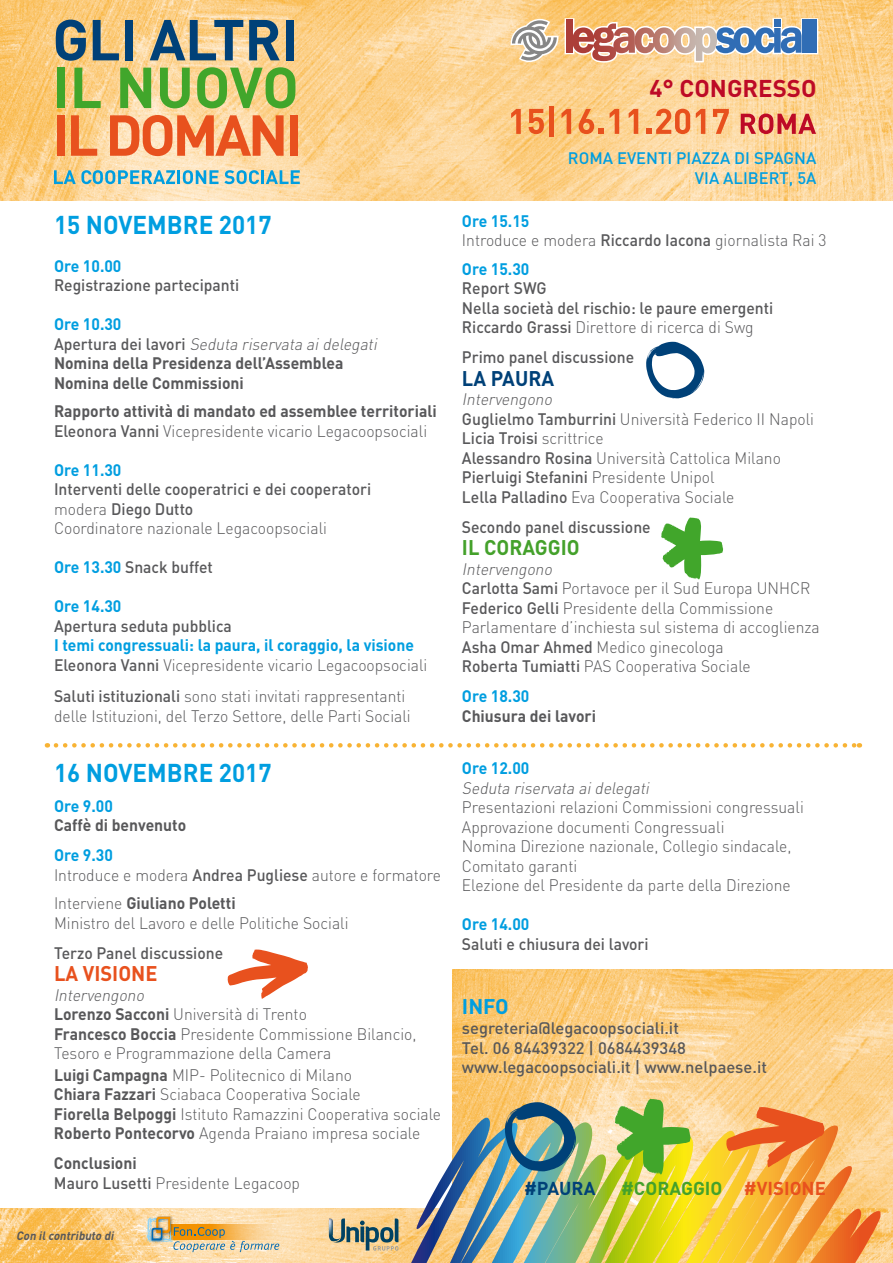
<style>
.page{position:relative;width:893px;height:1263px;background:#fff}
.page>*{position:absolute;margin:0;border:0;box-sizing:border-box;transform-origin:0 0}
.t1{font:700 25.5px "DIN";color:#009ee0;scale:.95 1}
.t2{font:700 24px "DIN";color:#bd0a26}
.t3{font:700 21px "DIN";color:#44a12b;scale:.95 1}
.t4{font:700 21px "DIN";color:#e8511e;scale:.95 1}
.t5{font:700 21px "DIN";color:#004178;scale:.95 1}
.t6{font:700 21px "DIN";color:#009ee0}
.t7{font:700 18.45px "DIN";color:#44a12b}
.t8{font:700 18.45px "DIN";color:#004178}
.t9{font:300 16.5px/19.5px "DIN";color:#58585a;scale:.95 1}
.t10{font:500 16.5px/19.5px "DIN";color:#58585a;scale:.95 1}
.t11{font:700 16.5px/19.5px "DIN";color:#58585a;scale:.95 1}
.t12{font:700 16.5px/19.5px "DIN";color:#009ee0;scale:.95 1}
.t13{font:500 16.5px/19.8px "DIN";color:#58585a}
.t14{font:500 16.5px/19.8px "DIN";color:#009ee0;text-align:right}
.t15{font:italic 300 16.5px "DIN";color:#58585a;scale:.95 1}
.t16{font:italic 700 12px "DIN";color:#58585a;scale:.95 1}
.s1{color:#009ee0}
.s2{font-weight:500}
.s3{font-weight:300;font-style:italic}
.s4{font-weight:300}
.s5{font-weight:700;color:#009ee0}
.s6{font-weight:500;color:#58585a}
.s7{font-weight:300;color:#58585a}
.s8{font-weight:700}
.s9{font-style:italic}
.s10{color:#e8511e}
</style>
<div class="page">
<img style="left:0;top:0;width:893px;height:201px">
<img style="left:453px;top:969px;width:440px;height:240px">
<img style="left:0;top:1209px;width:893px;height:54px">
<svg style="left:411px;top:1110px;width:469px;height:153px"></svg>
<svg style="left:56px;top:20px;width:30px;height:41px"></svg>
<svg style="left:93px;top:20px;width:26px;height:40px"></svg>
<div style="left:125px;top:20px;width:8px;height:40px;background:#004178"></div>
<svg style="left:150px;top:20px;width:93px;height:40px"></svg>
<svg style="left:249px;top:20px;width:31px;height:40px"></svg>
<div style="left:286px;top:20px;width:8px;height:40px;background:#004178"></div>
<div style="left:57px;top:68px;width:8px;height:40px;background:#41a62b"></div>
<svg style="left:74px;top:68px;width:27px;height:40px"></svg>
<svg style="left:120px;top:68px;width:31px;height:40px"></svg>
<svg style="left:160px;top:68px;width:30px;height:40px"></svg>
<svg style="left:197px;top:67px;width:98px;height:41px"></svg>
<div style="left:57px;top:115px;width:8px;height:41px;background:#e8511e"></div>
<svg style="left:71px;top:115px;width:26px;height:41px"></svg>
<svg style="left:110px;top:115px;width:174px;height:41px"></svg>
<div style="left:290px;top:115px;width:7px;height:41px;background:#e8511e"></div>
<svg style="left:54px;top:170px;width:121px;height:14px"></svg>
<hr style="left:177px;top:170px;width:3px;height:14px;background:#009ee0">
<svg style="left:183px;top:170px;width:76px;height:14px"></svg>
<hr style="left:261px;top:170px;width:3px;height:14px;background:#009ee0">
<svg style="left:266px;top:170px;width:34px;height:14px"></svg>
<svg style="left:505px;top:1102px;width:71px;height:70px"></svg>
<svg style="left:646px;top:342px;width:58px;height:57px"></svg>
<svg style="left:615px;top:1099px;width:75px;height:76px"></svg>
<svg style="left:661px;top:517px;width:62px;height:63px"></svg>
<svg style="left:726px;top:1107px;width:98px;height:60px"></svg>
<svg style="left:228px;top:949px;width:80px;height:50px"></svg>
<svg style="left:511px;top:109px;width:10px;height:25px"></svg>
<svg style="left:529px;top:109px;width:15px;height:25px"></svg>
<div style="left:549px;top:106px;width:5px;height:30px;background:#e8511e"></div>
<svg style="left:561px;top:109px;width:10px;height:25px"></svg>
<svg style="left:579px;top:109px;width:25px;height:25px"></svg>
<svg style="left:610px;top:109px;width:9px;height:25px"></svg>
<svg style="left:629px;top:109px;width:9px;height:25px"></svg>
<svg style="left:646px;top:109px;width:44px;height:25px"></svg>
<svg style="left:696px;top:109px;width:9px;height:25px"></svg>
<svg style="left:713px;top:109px;width:16px;height:25px"></svg>
<svg style="left:741px;top:114px;width:75px;height:20px"></svg>
<svg style="left:511px;top:19px;width:47px;height:43px"></svg>
<svg style="left:565px;top:18px;width:253px;height:45px"></svg>
<svg style="left:56px;top:743px;width:804px;height:4px"></svg>
<svg style="left:279px;top:1224px;width:28px;height:15px"></svg>
<img style="left:147px;top:1217px;width:132px;height:35px">
<svg style="left:329px;top:1218px;width:69px;height:32px"></svg>
<h2 class="t2" style="left:649px;top:73px;width:168px">4° CONGRESSO</h2>
<h1 class="t1" style="left:54px;top:208px;width:231px">15 NOVEMBRE 2017</h1>
<p class="t12" style="left:54px;top:255px;width:73px">Ore 10.00</p>
<p class="t10" style="left:54px;top:275px;width:197px">Registrazione partecipanti</p>
<p class="t11" style="left:54px;top:314px;width:345px"><span class="s1">Ore 10.30<br></span><span class="s2">A p e rt u ra d e i la vo ri</span> <span class="s3">Seduta riservata aidelegati<br></span>Nomina della Presidenza dell’Assemblea<br>Nomina delle Commissioni</p>
<p class="t11" style="left:54px;top:401px;width:404px">Rapporto attività di mandato ed assemblee territoriali<br><span class="s2">Eleonora Vanni</span> <span class="s4">Vicepresidente vicario Legacoopsociali</span></p>
<p class="t12" style="left:54px;top:459px;width:73px">Ore 11.30</p>
<p class="t10" style="left:54px;top:479px;width:335px">Interventi delle cooperatrici e dei cooperatori <span class="s4">modera</span> Diego Dutto<br><span class="s4">Coordinatore nazionale Legacoopsociali</span></p>
<p class="t10" style="left:54px;top:557px;width:169px"><span class="s5">Ore 13.30</span> Snack buffet</p>
<p class="t12" style="left:54px;top:596px;width:73px">Ore 14.30</p>
<p class="t10" style="left:54px;top:615px;width:189px">Apertura seduta pubblica</p>
<p class="t12" style="left:54px;top:635px;width:395px">I temi congressuali: la paura, il coraggio, la visione<br><span class="s6">Eleonora Vanni</span> <span class="s7">Vicepresidente vicario Legacoopsociali</span></p>
<p class="t9" style="left:54px;top:686px;width:377px"><span class="s2">Saluti istituzionali</span> sono stati invitati rappresentanti delle Istituzioni, del Terzo Settore, delle Parti Sociali</p>
<h1 class="t1" style="left:54px;top:756px;width:231px">16 NOVEMBRE 2017</h1>
<p class="t12" style="left:54px;top:795px;width:64px">Ore 9.00</p>
<p class="t11" style="left:54px;top:815px;width:141px">Caffè di benvenuto</p>
<p class="t9" style="left:54px;top:845px;width:409px"><span class="s5">Ore 9.30<br></span>Introduce e modera <span class="s2">Andrea Pugliese</span> autore e formatore</p>
<p class="t9" style="left:54px;top:893px;width:312px">Interviene <span class="s8">Giuliano Poletti<br></span>Ministro del Lavoro e delle Politiche Sociali</p>
<p class="t10" style="left:54px;top:942px;width:180px">Terzo Panel discussione</p>
<p class="t4" style="left:54px;top:960px;width:110px">LA VISIONE</p>
<p class="t9" style="left:54px;top:985px;width:383px"><span class="s9">Intervengono<br></span><span class="s8">Lorenzo Sacconi</span> Università di Trento<br><span class="s8">Francesco Boccia</span> Presidente Commissione Bilancio, Tesoro e Programmazione della Camera</p>
<p class="t9" style="left:54px;top:1065px;width:409px"><span class="s8">Luigi Campagna</span> MIP- Politecnico di Milano<br><span class="s8">Chiara Fazzari</span> Sciabaca Cooperativa Sociale<br><span class="s8">Fiorella Belpoggi</span> Istituto Ramazzini Cooperativa sociale <span class="s8">Roberto Pontecorvo</span> Agenda Praiano impresa sociale</p>
<p class="t9" style="left:54px;top:1153px;width:261px"><span class="s8">Conclusioni<br></span><span class="s2">Mauro Lusetti</span> Presidente Legacoop</p>
<p class="t16" style="left:16px;top:1227px;width:107px">Con ilcontributo di</p>
<p class="t14" style="left:568px;top:148px;width:250px">ROMA EVENTI PIAZZA DI SPAGNA<br>VIA ALIBERT, 5A</p>
<p class="t9" style="left:462px;top:211px;width:385px"><span class="s5">Ore 15.15<br></span>Introduce e modera <span class="s2">Riccardo Iacona</span> giornalista Rai 3</p>
<p class="t12" style="left:462px;top:258px;width:73px">Ore 15.30</p>
<p class="t10" style="left:462px;top:278px;width:329px">Report SWG<br>Nella società del rischio: le paure emergenti<br>Riccardo Grassi <span class="s4">Direttore di ricerca di Swg</span></p>
<p class="t10" style="left:462px;top:347px;width:183px">Primo panel discussione</p>
<p class="t5" style="left:462px;top:364px;width:99px">LA PAURA</p>
<p class="t9" style="left:462px;top:389px;width:372px"><span class="s9">Intervengono<br></span><span class="s2">Guglielmo Tamburrini</span> Università Federico II Napoli <span class="s2">Licia Troisi</span> scrittrice<br><span class="s2">Alessandro Rosina</span> Università Cattolica Milano <span class="s2">Pierluigi Stefanini</span> Presidente Unipol<br><span class="s2">Lella Palladino</span> Eva Cooperativa Sociale</p>
<p class="t10" style="left:462px;top:516px;width:200px">Secondo panel discussione</p>
<p class="t3" style="left:462px;top:534px;width:125px">IL CORAGGIO</p>
<p class="t9" style="left:462px;top:559px;width:378px"><span class="s9">Intervengono<br></span><span class="s2">Carlotta Sami</span> Portavoce per il Sud Europa UNHCR <span class="s2">Federico Gelli</span> Presidente della Commissione Parlamentare d’inchiesta sul sistema di accoglienza <span class="s2">Asha Omar Ahmed</span> Medico ginecologa<br><span class="s2">Roberta Tumiatti</span> PAS Cooperativa Sociale</p>
<p class="t12" style="left:462px;top:686px;width:73px">Ore 18.30</p>
<p class="t11" style="left:462px;top:705px;width:143px">Chiusura dei lavori</p>
<p class="t12" style="left:462px;top:758px;width:73px">Ore 12.00</p>
<p class="t15" style="left:462px;top:778px;width:202px">Seduta riservata aidelegati</p>
<p class="t9" style="left:462px;top:797px;width:361px">Presentazioni relazioni Commissioni congressuali Approvazione documenti Congressuali<br>Nomina Direzione nazionale, Collegio sindacale, Comitato garanti<br>Elezione del Presidente da parte della Direzione</p>
<p class="t12" style="left:462px;top:914px;width:73px">Ore 14.00</p>
<p class="t10" style="left:462px;top:933px;width:198px">Saluti e chiusura dei lavori</p>
<p class="t6" style="left:462px;top:993px;width:48px">INFO</p>
<p class="t13" style="left:462px;top:1017px;width:307px">segreteria@legacoopsociali.it<br>Tel. 06 84439322 | 0684439348 www.legacoopsociali.it | www.nelpaese.it</p>
<p class="t8" style="left:524px;top:1176px;width:73px">#PAURA</p>
<p class="t7" style="left:621px;top:1176px;width:206px">#CORAGGIO <span class="s10">#VISIONE</span></p>
</div>
